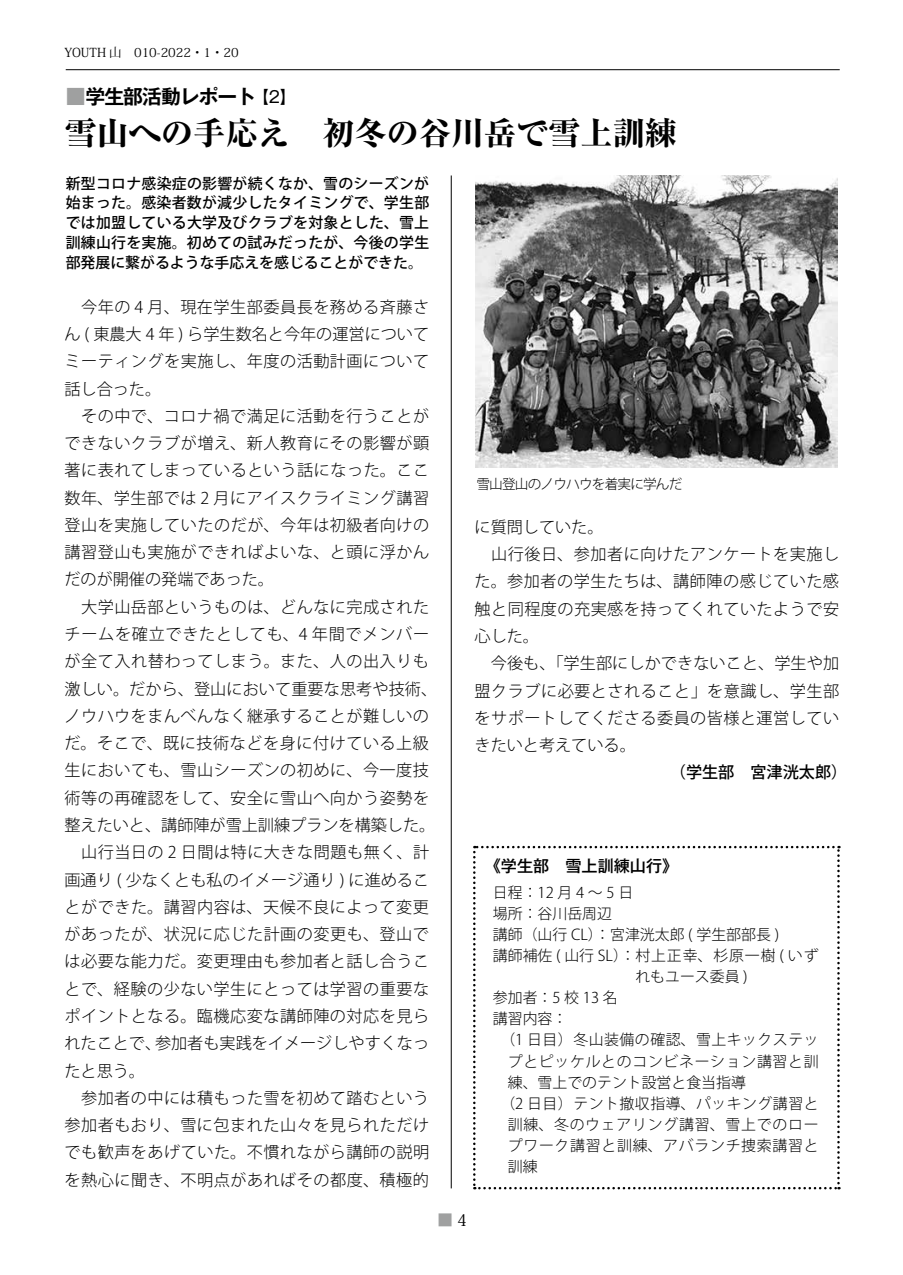
<style>
.page{position:relative;width:903px;height:1275px;background:#fff}
.page>*{position:absolute;margin:0;border:0;box-sizing:border-box;transform-origin:0 0}
.t1{font:800 32.2px "Ryumin Pr 6 N";color:#000}
.t2{font:700 19.78px "Gothic MB101 Pr 5 De";letter-spacing:-.05em;color:#000}
.t3{font:300 16.1px/27.3px "Koz Go Std";letter-spacing:.03em;color:#000}
.t4{font:500 16.1px "Gothic MB101 Pr 5";color:#000}
.t5{font:500 16.1px "Koz Go Std";color:#000}
.t6{font:16.1px "Koz Min Pr 6 N";color:#9fa0a0}
.t7{font:300 14.88px "Koz Go Std";letter-spacing:.035em;color:#000}
.t8{font:500 14.88px/19.8px "Koz Go Std";color:#000;text-align:justify}
.t9{font:300 14.88px "Koz Go Std";color:#000}
.t10{font:300 14.88px "Koz Go Std";letter-spacing:.06em;color:#000}
.t11{font:300 13.65px "Koz Go Std";letter-spacing:-.065em;color:#000}
.t12{font:12.42px "Koz Min Pr 6 N";color:#000}
.s1{color:#9fa0a0}
.s2{font-family:"Gothic MB101 Pr 5";font-weight:400;font-size:16.1px}
.s3{color:#000}
</style>
<div class="page">
<hr style="left:66px;top:69px;width:774px;height:1px;background:#000">
<img style="left:475px;top:175px;width:362px;height:293px">
<svg style="left:473px;top:846px;width:367px;height:343px"></svg>
<hr style="left:451px;top:175px;width:1px;height:1013px;background:#000">
<p class="t12" style="left:64px;top:46px;width:176px">YOUTH 山　010-2022・1・20</p>
<p class="t2" style="left:66px;top:80px;width:232px"><span class="s1">■</span>学生部活動レポート<span class="s2">【2】</span></p>
<h1 class="t1" style="left:64px;top:108px;width:614px">雪山への手応え　初冬の谷川岳で雪上訓練</h1>
<p class="t8" style="left:66px;top:174px;width:365px">新型コロナ感染症の影響が続くなか、雪のシーズンが始まった。感染者数が減少したタイミングで、学生部では加盟している大学及びクラブを対象とした、雪上訓練山行を実施。初めての試みだったが、今後の学生部発展に繋がるような手応えを感じることができた。</p>
<p class="t3" style="left:64px;top:293px;width:374px">　今年の 4 月、現在学生部委員長を務める斉藤さん ( 東農大 4 年 ) ら学生数名と今年の運営についてミーティングを実施し、年度の活動計画について話し合った。<br>　その中で、コロナ禍で満足に活動を行うことができないクラブが増え、新人教育にその影響が顕著に表れてしまっているという話になった。ここ数年、学生部では 2 月にアイスクライミング講習登山を実施していたのだが、今年は初級者向けの講習登山も実施ができればよいな、と頭に浮かんだのが開催の発端であった。<br>　大学山岳部というものは、どんなに完成されたチームを確立できたとしても、4 年間でメンバーが全て入れ替わってしまう。また、人の出入りも激しい。だから、登山において重要な思考や技術、ノウハウをまんべんなく継承することが難しいのだ。そこで、既に技術などを身に付けている上級生においても、雪山シーズンの初めに、今一度技術等の再確認をして、安全に雪山へ向かう姿勢を整えたいと、講師陣が雪上訓練プランを構築した。　山行当日の 2 日間は特に大きな問題も無く、計画通り ( 少なくとも私のイメージ通り ) に進めることができた。講習内容は、天候不良によって変更があったが、状況に応じた計画の変更も、登山では必要な能力だ。変更理由も参加者と話し合うことで、経験の少ない学生にとっては学習の重要なポイントとなる。臨機応変な講師陣の対応を見られたことで、参加者も実践をイメージしやすくなったと思う。<br>　参加者の中には積もった雪を初めて踏むという参加者もおり、雪に包まれた山々を見られただけでも歓声をあげていた。不慣れながら講師の説明を熱心に聞き、不明点があればその都度、積極的</p>
<p class="t11" style="left:476px;top:475px;width:208px">雪山登山のノウハウを着実に学んだ</p>
<p class="t3" style="left:474px;top:514px;width:366px">に質問していた。<br>　山行後日、参加者に向けたアンケートを実施した。参加者の学生たちは、講師陣の感じていた感触と同程度の充実感を持ってくれていたようで安心した。<br>　今後も、「学生部にしかできないこと、学生や加盟クラブに必要とされること」を意識し、学生部をサポートしてくださる委員の皆様と運営していきたいと考えている。</p>
<p class="t5" style="left:670px;top:762px;width:179px">（学生部　宮津洸太郎）</p>
<p class="t4" style="left:485px;top:852px;width:203px">《学生部　雪上訓練山行》　</p>
<p class="t7" style="left:493px;top:883px;width:142px">日程：12月4〜5日</p>
<p class="t7" style="left:493px;top:904px;width:121px">場所：谷川岳周辺</p>
<p class="t9" style="left:493px;top:925px;width:288px">講師（山行 CL）：宮津洸太郎 ( 学生部部長 )</p>
<p class="t10" style="left:493px;top:946px;width:327px">講師補佐 ( 山行 SL）：村上正幸、杉原一樹 ( いず</p>
<p class="t9" style="left:635px;top:967px;width:114px">れもユース委員 )</p>
<p class="t7" style="left:493px;top:988px;width:126px">参加者：5 校 13 名</p>
<p class="t7" style="left:493px;top:1009px;width:76px">講習内容：</p>
<p class="t7" style="left:500px;top:1030px;width:320px">（1 日目）冬山装備の確認、雪上キックステッ</p>
<p class="t7" style="left:508px;top:1052px;width:312px">プとピッケルとのコンビネーション講習と訓</p>
<p class="t9" style="left:508px;top:1073px;width:240px">練、雪上でのテント設営と食当指導</p>
<p class="t7" style="left:500px;top:1094px;width:320px">（2 日目）テント撤収指導、パッキング講習と</p>
<p class="t7" style="left:508px;top:1115px;width:312px">訓練、冬のウェアリング講習、雪上でのロー</p>
<p class="t7" style="left:508px;top:1136px;width:312px">プワーク講習と訓練、アバランチ捜索講習と</p>
<p class="t7" style="left:508px;top:1157px;width:31px">訓練</p>
<p class="t6" style="left:437px;top:1210px;width:32px">■ <span class="s3">4</span></p>
</div>
